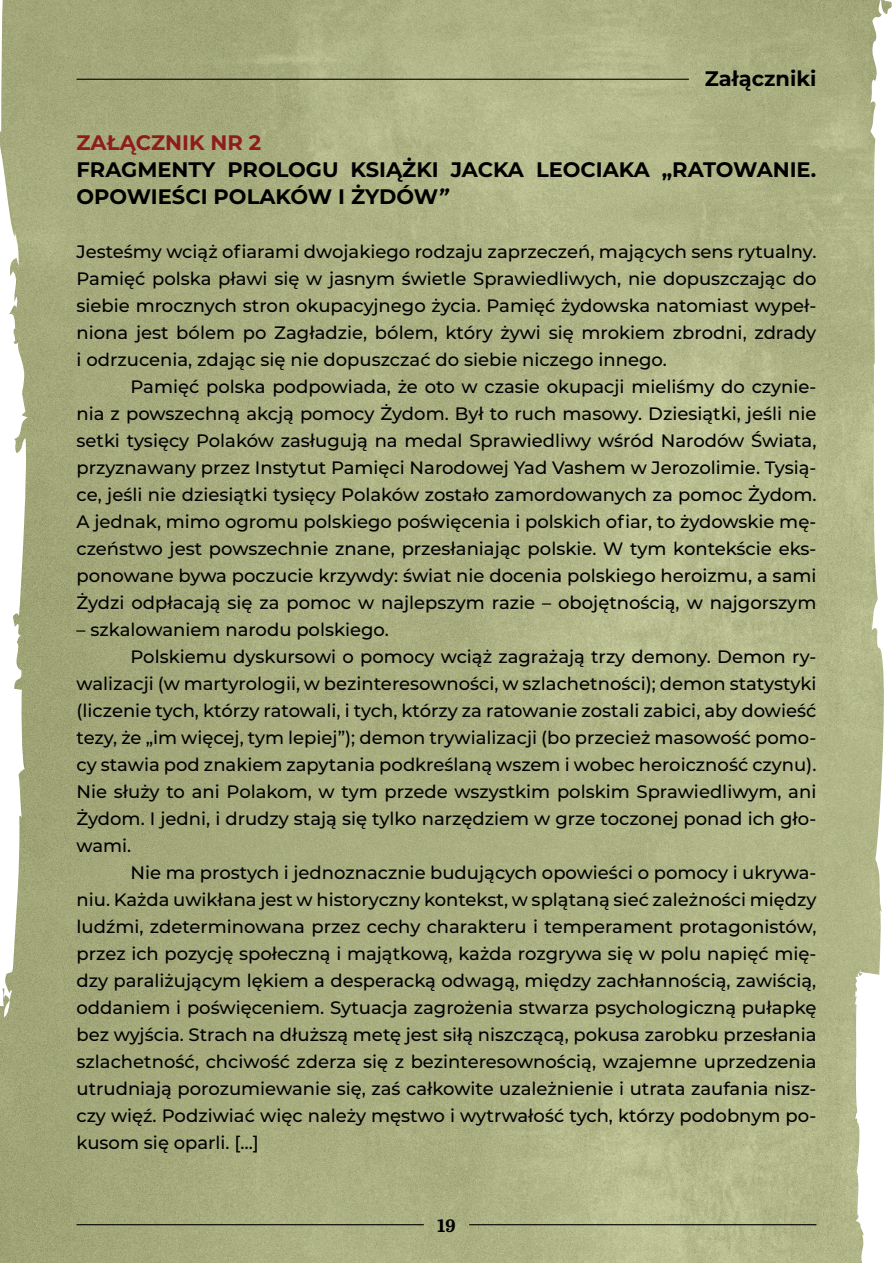
<style>
.page{position:relative;width:893px;height:1263px;background:#fff}
.page>*{position:absolute;margin:0;border:0;box-sizing:border-box;transform-origin:0 0}
.t1{font:700 21px/27px "Montserrat";color:#000}
.t2{font:700 21px "Montserrat";color:#8f1c1c}
.t3{font:500 18px/27px "Montserrat";color:#000;text-align:justify}
.t4{font:700 18px "Abril Text";color:#000}
.s1{font-style:italic}
</style>
<div class="page">
<img style="left:0;top:0;width:854px;height:1263px">
<svg style="left:0;top:0;width:28px;height:1026px"></svg>
<svg style="left:854px;top:0;width:38px;height:1263px"></svg>
<hr style="left:77px;top:1224px;width:347px;height:1px;background:#000">
<hr style="left:77px;top:79px;width:612px;height:1px;background:#000">
<hr style="left:469px;top:1224px;width:347px;height:1px;background:#000">
<p class="t1" style="left:705px;top:64px;width:113px">Załączniki</p>
<p class="t2" style="left:77px;top:127px;width:186px">ZAŁĄCZNIK NR 2</p>
<p class="t1" style="left:77px;top:155px;width:741px">FRAGMENTY PROLOGU KSIĄŻKI JACKA LEOCIAKA „RATOWANIE.<br>OPOWIEŚCI POLAKÓW I ŻYDÓW<span class="s1">”</span></p>
<p class="t3" style="left:77px;top:237px;width:741px">Jesteśmy wciąż ofiarami dwojakiego rodzaju zaprzeczeń, mających sens rytualny.<br>Pamięć polska pławi się w jasnym świetle Sprawiedliwych, nie dopuszczając do siebie mrocznych stron okupacyjnego życia. Pamięć żydowska natomiast wypeł&shy;niona jest bólem po Zagładzie, bólem, który żywi się mrokiem zbrodni, zdrady i odrzucenia, zdając się nie dopuszczać do siebie niczego innego.</p>
<p class="t3" style="left:77px;top:372px;width:741px;text-indent:54px">Pamięć polska podpowiada, że oto w czasie okupacji mieliśmy do czynie&shy;nia z powszechną akcją pomocy Żydom. Był to ruch masowy. Dziesiątki, jeśli nie setki tysięcy Polaków zasługują na medal Sprawiedliwy wśród Narodów Świata, przyznawany przez Instytut Pamięci Narodowej Yad Vashem w Jerozolimie. Tysią&shy;ce, jeśli nie dziesiątki tysięcy Polaków zostało zamordowanych za pomoc Żydom.<br>A jednak, mimo ogromu polskiego poświęcenia i polskich ofiar, to żydowskie mę&shy;czeństwo jest powszechnie znane, przesłaniając polskie. W tym kontekście eks&shy;ponowane bywa poczucie krzywdy: świat nie docenia polskiego heroizmu, a sami Żydzi odpłacają się za pomoc w najlepszym razie – obojętnością, w najgorszym</p>
<p class="t3" style="left:77px;top:615px;width:314px">– szkalowaniem narodu polskiego.</p>
<p class="t3" style="left:131px;top:642px;width:687px">Polskiemu dyskursowi o pomocy wciąż zagrażają trzy demony. Demon ry-</p>
<p class="t3" style="left:77px;top:669px;width:741px">walizacji (w martyrologii, w bezinteresowności, w szlachetności); demon statystyki</p>
<p class="t3" style="left:77px;top:696px;width:741px">(liczenie tych, którzy ratowali, i tych, którzy za ratowanie zostali zabici, aby dowieść</p>
<p class="t3" style="left:77px;top:723px;width:741px">tezy, że „im więcej, tym lepiej”); demon trywializacji (bo przecież masowość pomo-</p>
<p class="t3" style="left:77px;top:750px;width:741px">cy stawia pod znakiem zapytania podkreślaną wszem i wobec heroiczność czynu).</p>
<p class="t3" style="left:77px;top:777px;width:741px">Nie służy to ani Polakom, w tym przede wszystkim polskim Sprawiedliwym, ani</p>
<p class="t3" style="left:77px;top:804px;width:741px">Żydom. I jedni, i drudzy stają się tylko narzędziem w grze toczonej ponad ich gło-</p>
<p class="t3" style="left:77px;top:831px;width:56px">wami.</p>
<p class="t3" style="left:131px;top:858px;width:687px">Nie ma prostych i jednoznacznie budujących opowieści o pomocy i ukrywa-</p>
<p class="t3" style="left:77px;top:885px;width:741px">niu. Każda uwikłana jest w historyczny kontekst, w splątaną sieć zależności między</p>
<p class="t3" style="left:77px;top:912px;width:741px">ludźmi, zdeterminowana przez cechy charakteru i temperament protagonistów,</p>
<p class="t3" style="left:77px;top:939px;width:741px">przez ich pozycję społeczną i majątkową, każda rozgrywa się w polu napięć mię-</p>
<p class="t3" style="left:77px;top:966px;width:741px">dzy paraliżującym lękiem a desperacką odwagą, między zachłannością, zawiścią,</p>
<p class="t3" style="left:77px;top:993px;width:741px">oddaniem i poświęceniem. Sytuacja zagrożenia stwarza psychologiczną pułapkę</p>
<p class="t3" style="left:77px;top:1020px;width:741px">bez wyjścia. Strach na dłuższą metę jest siłą niszczącą, pokusa zarobku przesłania</p>
<p class="t3" style="left:77px;top:1047px;width:741px">szlachetność, chciwość zderza się z bezinteresownością, wzajemne uprzedzenia</p>
<p class="t3" style="left:77px;top:1074px;width:741px">utrudniają porozumiewanie się, zaś całkowite uzależnienie i utrata zaufania nisz-</p>
<p class="t3" style="left:77px;top:1101px;width:741px">czy więź. Podziwiać więc należy męstwo i wytrwałość tych, którzy podobnym po-</p>
<p class="t3" style="left:77px;top:1128px;width:184px">kusom się oparli. […]</p>
<p class="t4" style="left:437px;top:1212px;width:20px">19</p>
</div>
